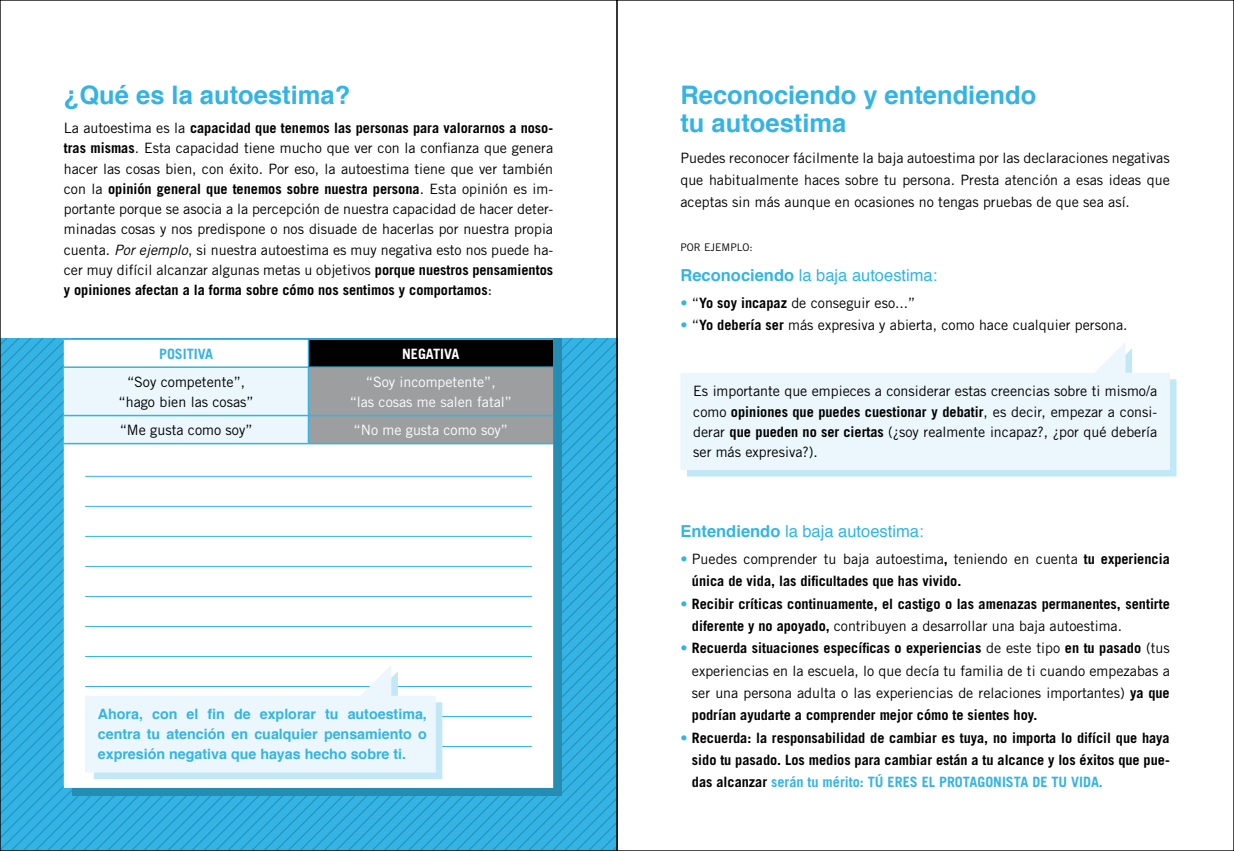
<style>
.page{position:relative;width:1234px;height:851px;background:#fff}
.page>*{position:absolute;margin:0;border:0;box-sizing:border-box;transform-origin:0 0}
.t1{font:700 25.5px/27.6px "Helvetica";color:#34b4e4}
.t2{font:16.5px "Helvetica";color:#34b4e4}
.t3{font:14.25px/20.2px "Trade Gothic";color:#000;text-align:justify}
.t4{font:700 14.25px/22.4px "Trade Gothic";color:#000}
.t5{font:700 14.25px/20.2px "Helvetica";color:#34b4e4;text-align:justify}
.t6{font:14.25px/20.2px "Trade Gothic";color:#fff;text-align:center}
.t7{font:700 14.25px "Trade Gothic";color:#34b4e4}
.t8{font:700 14.25px "Trade Gothic";color:#fff}
.t9{font:10.5px "Trade Gothic";color:#000}
.s1{font-weight:700}
.s2{font-style:italic}
.s3{color:#34b4e4}
.s4{font-weight:400;color:#34b4e4}
.s5{font-weight:400}
</style>
<div class="page">
<svg style="left:2px;top:338px;width:613px;height:510px;background:#32b0df"></svg>
<div style="left:72px;top:338px;width:489px;height:458px;background:#258cb2"></div>
<div style="left:64px;top:444px;width:489px;height:343px;background:#fff"></div>
<svg style="left:64px;top:340px;width:489px;height:103px;background:#afb7ba"></svg>
<hr style="left:64px;top:443px;width:244px;height:1px;background:#34b4e4">
<hr style="left:308px;top:443px;width:245px;height:1px;background:#34b4e4">
<hr style="left:64px;top:338px;width:244px;height:2px;background:#34b4e4">
<hr style="left:308px;top:338px;width:245px;height:2px;background:#34b4e4">
<hr style="left:64px;top:366px;width:244px;height:2px;background:#34b4e4">
<hr style="left:308px;top:366px;width:245px;height:2px;background:#34b4e4">
<hr style="left:85px;top:476px;width:446px;height:1px;background:#34b4e4">
<hr style="left:85px;top:506px;width:446px;height:1px;background:#34b4e4">
<hr style="left:85px;top:536px;width:446px;height:1px;background:#34b4e4">
<hr style="left:85px;top:566px;width:446px;height:1px;background:#34b4e4">
<hr style="left:85px;top:596px;width:446px;height:1px;background:#34b4e4">
<hr style="left:85px;top:626px;width:446px;height:1px;background:#34b4e4">
<hr style="left:85px;top:656px;width:446px;height:1px;background:#34b4e4">
<hr style="left:85px;top:686px;width:446px;height:1px;background:#34b4e4">
<hr style="left:85px;top:716px;width:446px;height:1px;background:#34b4e4">
<hr style="left:85px;top:746px;width:446px;height:1px;background:#34b4e4">
<svg style="left:85px;top:664px;width:357px;height:115px;background:#ebf7fc"></svg>
<div style="left:687px;top:373px;width:489px;height:103px;background:#c2e8f7"></div>
<svg style="left:680px;top:342px;width:489px;height:128px;fill:#ebf7fc"></svg>
<h1 class="t1" style="left:64px;top:82px;width:288px">¿Qué es la autoestima?</h1>
<p class="t3" style="left:64px;top:118px;width:491px">La autoestima es la <span class="s1">capacidad que tenemos las personas para valorarnos a noso&shy;tras mismas</span>. Esta capacidad tiene mucho que ver con la confianza que genera hacer las cosas bien, con éxito. Por eso, la autoestima tiene que ver también con la <span class="s1">opinión general que tenemos sobre nuestra persona</span>. Esta opinión es im&shy;portante porque se asocia a la percepción de nuestra capacidad de hacer deter&shy;minadas cosas y nos predispone o nos disuade de hacerlas por nuestra propia cuenta. <span class="s2">Por ejemplo</span>, si nuestra autoestima es muy negativa esto nos puede ha&shy;cer muy difícil alcanzar algunas metas u objetivos <span class="s1">porque nuestros pensamientos y opiniones afectan a la forma sobre cómo nos sentimos y comportamos</span>:</p>
<p class="t7" style="left:159px;top:345px;width:55px">Pos itiva</p>
<p class="t8" style="left:402px;top:345px;width:17px">Negat</p>
<p class="t8" style="left:440px;top:345px;width:20px">iva</p>
<p class="t3" style="left:119px;top:371px;width:136px;text-align:center">“Soy competente”, “hago bien las cosas”</p>
<p class="t6" style="left:349px;top:371px;width:164px">“Soy incompetente”,<br>“las cosas me salen fatal”</p>
<p class="t3" style="left:120px;top:419px;width:134px">“Me gusta como soy”</p>
<p class="t6" style="left:353px;top:419px;width:156px">“No me gusta como soy”</p>
<p class="t5" style="left:98px;top:703px;width:330px">Ahora, con el fin de explorar tu autoestima, centra tu atención en cualquier pensamiento o expresión negativa que hayas hecho sobre ti.</p>
<h1 class="t1" style="left:680px;top:82px;width:357px">Reconociendo y entendiendo tu autoestima</h1>
<p class="t3" style="left:680px;top:146px;width:491px;line-height:22.4px">Puedes reconocer fácilmente la baja autoestima por las declaraciones negativas que habitualmente haces sobre tu persona. Presta atención a esas ideas que aceptas sin más aunque en ocasiones no tengas pruebas de que sea así.</p>
<p class="t9" style="left:680px;top:241px;width:43px">Por ejempl</p>
<p class="t9" style="left:742px;top:241px;width:12px">o:</p>
<p class="t2" style="left:680px;top:263px;width:258px"><span class="s1">Reconociendo</span> la baja autoestima:</p>
<p class="t3" style="left:680px;top:292px;width:236px"><span class="s3">•</span> “<span class="s1">Yo soy incapaz</span> de conseguir eso...”</p>
<p class="t3" style="left:680px;top:315px;width:448px"><span class="s3">•</span> “<span class="s1">Yo debería ser</span> más expresiva y abierta, como hace cualquier persona.</p>
<p class="t3" style="left:693px;top:381px;width:465px">Es importante que empieces a considerar estas creencias sobre ti mismo/a como <span class="s1">opiniones que puedes cuestionar y debatir</span>, es decir, empezar a consi&shy;derar <span class="s1">que pueden no ser ciertas</span> (¿soy realmente incapaz?, ¿por qué debería ser más expresiva?).</p>
<p class="t2" style="left:680px;top:519px;width:244px"><span class="s1">Entendiendo</span> la baja autoestima:</p>
<p class="t4" style="left:691px;top:547px;width:479px;text-indent:-11px"><span class="s4">•</span> <span class="s5">Puedes comprender tu baja autoestima</span>, <span class="s5">teniendo en cuenta</span> tu experiencia única de vida, las dificultades que has vivido.</p>
<p class="t4" style="left:691px;top:592px;width:479px;text-indent:-11px"><span class="s4">•</span> Recibir críticas continuamente, el castigo o las amenazas permanentes, sentirte diferente y no apoyado, <span class="s5">contribuyen a desarrollar una baja autoestima.</span></p>
<p class="t3" style="left:691px;top:636px;width:479px;line-height:22.4px;text-indent:-11px"><span class="s3">•</span> <span class="s1">Recuerda situaciones específicas o experiencias</span> de este tipo <span class="s1">en tu pasado</span> (tus experiencias en la escuela, lo que decía tu familia de ti cuando empezabas a ser una persona adulta o las experiencias de relaciones importantes) <span class="s1">ya que podrían ayudarte a comprender mejor cómo te sientes hoy.</span></p>
<p class="t4" style="left:691px;top:726px;width:479px;text-align:justify;text-indent:-11px"><span class="s4">•</span> Recuerda: la responsabilidad de cambiar es tuya, no importa lo difícil que haya sido tu pasado. Los medios para cambiar están a tu alcance y los éxitos que pue&shy;das alcanzar <span class="s3">serán tu mérito: TÚ ERES EL PROTAGONISTA DE TU VI DA.</span></p>
</div>
